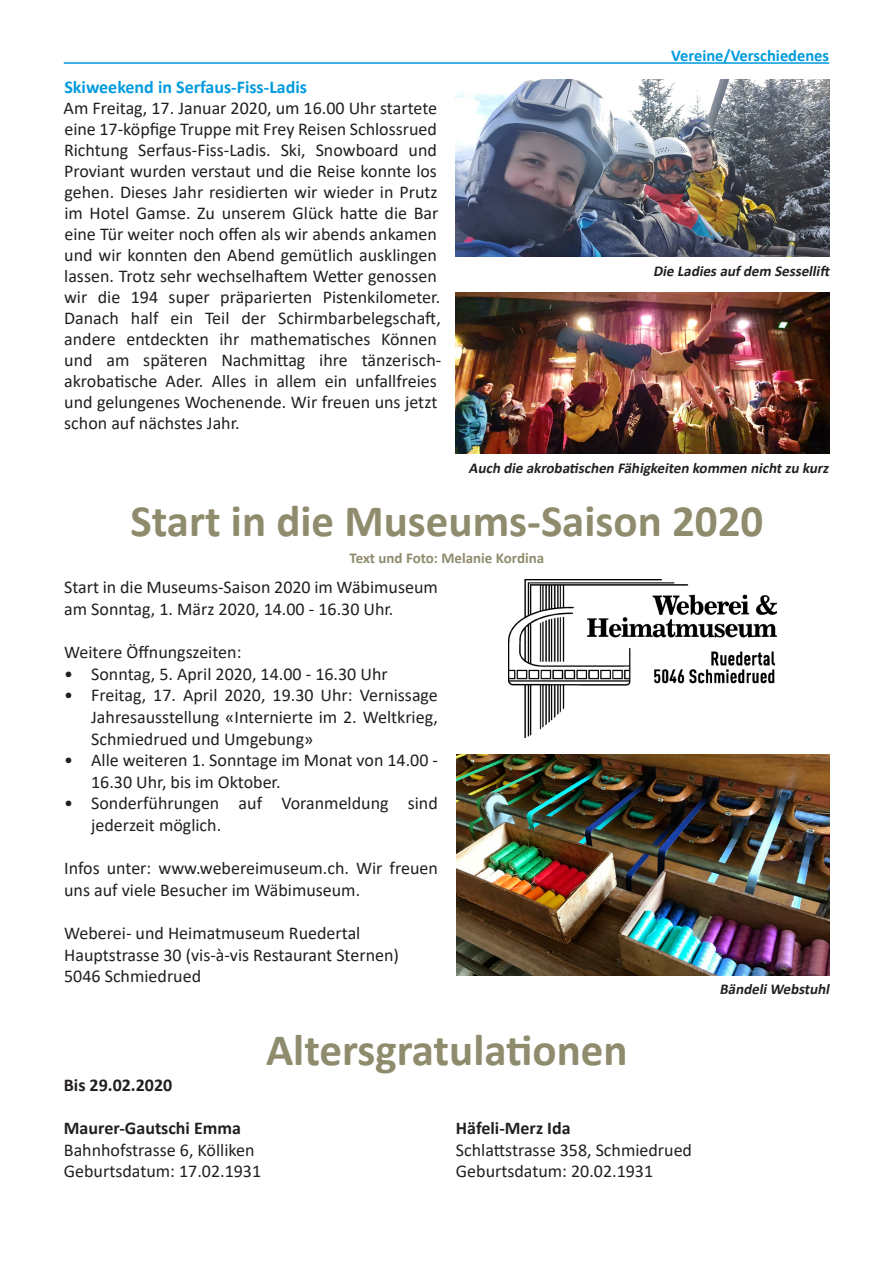
<style>
.page{position:relative;width:893px;height:1263px;background:#fff}
.page>*{position:absolute;margin:0;border:0;box-sizing:border-box;transform-origin:0 0}
.t1{font:700 45px "Calibri";color:#8f8b6d}
.t2{font:18px/21px "Calibri";color:#231f20}
.t3{font:700 18px "Calibri";color:#231f20}
.t4{font:700 18px "Calibri";color:#009bde}
.t5{font:700 16.5px "Calibri";color:#009bde}
.t6{font:italic 700 15px "Calibri";color:#231f20}
.t7{font:700 15px "Calibri";color:#8f8b6d}
</style>
<div class="page">
<hr style="left:64px;top:62px;width:765px;height:2px;background:#009bde">
<img style="left:455px;top:79px;width:374px;height:178px">
<img style="left:456px;top:292px;width:373px;height:162px">
<img style="left:508px;top:580px;width:268px;height:158px">
<img style="left:456px;top:754px;width:373px;height:222px">
<p class="t4" style="left:64px;top:74px;width:244px">Skiweekend in Serfaus-Fiss-Ladis</p>
<p class="t2" style="left:64px;top:97px;width:379px">Am Freitag, 17. Januar 2020, um 16.00 Uhr startete eine 17-köpfige Truppe mit Frey Reisen Schlossrued Richtung Serfaus-Fiss-Ladis. Ski, Snowboard und Proviant wurden verstaut und die Reise konnte los gehen. Dieses Jahr residierten wir wieder in Prutz im Hotel Gamse. Zu unserem Glück hatte die Bar eine Tür weiter noch offen als wir abends ankamen und wir konnten den Abend gemütlich ausklingen lassen. Trotz sehr wechselhaftem Wetter genossen wir die 194 super präparierten Pistenkilometer.<br>Danach half ein Teil der Schirmbarbelegschaft, andere entdeckten ihr mathematisches Können und am späteren Nachmittag ihre tänzerisch&shy;akrobatische Ader. Alles in allem ein unfallfreies und gelungenes Wochenende. Wir freuen uns jetzt schon auf nächstes Jahr.</p>
<p class="t5" style="left:671px;top:43px;width:159px">Vereine/Verschiedenes</p>
<p class="t6" style="left:653px;top:260px;width:181px">Die Ladiesaufdem Sessellift</p>
<p class="t6" style="left:469px;top:457px;width:365px">Auch die akrobatischen Fähigkeiten kommen nichtzu kurz</p>
<h1 class="t1" style="left:131px;top:489px;width:634px">Start in die Museums-Saison 2020</h1>
<p class="t7" style="left:350px;top:547px;width:196px">Text und Foto: Melanie Kordina</p>
<p class="t2" style="left:64px;top:576px;width:375px;line-height:21.6px">Start in die Museums-Saison 2020 im Wäbimuseum am Sonntag, 1. März 2020, 14.00 - 16.30 Uhr.</p>
<p class="t2" style="left:64px;top:641px;width:179px">Weitere Öffnungszeiten:</p>
<p class="t2" style="left:64px;top:663px;width:325px">• Sonntag, 5. April 2020, 14.00 - 16.30 Uhr</p>
<p class="t2" style="left:91px;top:684px;width:348px;line-height:21.6px;text-align:justify;text-indent:-27px">• Freitag, 17. April 2020, 19.30 Uhr: Vernissage Jahresausstellung «Internierte im 2. Weltkrieg, Schmiedrued und Umgebung»</p>
<p class="t2" style="left:91px;top:749px;width:348px;line-height:21.6px;text-indent:-27px">• Alle weiteren 1. Sonntage im Monat von 14.00 -<br>16.30 Uhr, bis im Oktober.</p>
<p class="t2" style="left:91px;top:792px;width:348px;line-height:21.6px;text-indent:-27px">• Sonderführungen auf Voranmeldung sind jederzeit möglich.</p>
<p class="t2" style="left:64px;top:857px;width:375px;line-height:21.6px">Infos unter: www.webereimuseum.ch. Wir freuen uns auf viele Besucher im Wäbimuseum.</p>
<p class="t2" style="left:64px;top:922px;width:336px;line-height:21.6px">Weberei- und Heimatmuseum Ruedertal<br>Hauptstrasse 30 (vis-à-vis Restaurant Sternen)<br>5046 Schmiedrued</p>
<p class="t6" style="left:719px;top:979px;width:115px">BändeliWebstuhl</p>
<h1 class="t1" style="left:266px;top:1018px;width:363px">Altersgratulationen</h1>
<p class="t3" style="left:64px;top:1072px;width:110px">Bis 29.02.2020</p>
<p class="t3" style="left:64px;top:1115px;width:179px">Maurer-Gautschi Emma</p>
<p class="t2" style="left:64px;top:1138px;width:199px;line-height:21.6px">Bahnhofstrasse 6, Kölliken<br>Geburtsdatum: 17.02.1931</p>
<p class="t3" style="left:456px;top:1115px;width:116px">Häfeli-Merz Ida</p>
<p class="t2" style="left:456px;top:1138px;width:238px;line-height:21.6px">Schlattstrasse 358, Schmiedrued<br>Geburtsdatum: 20.02.1931</p>
</div>
